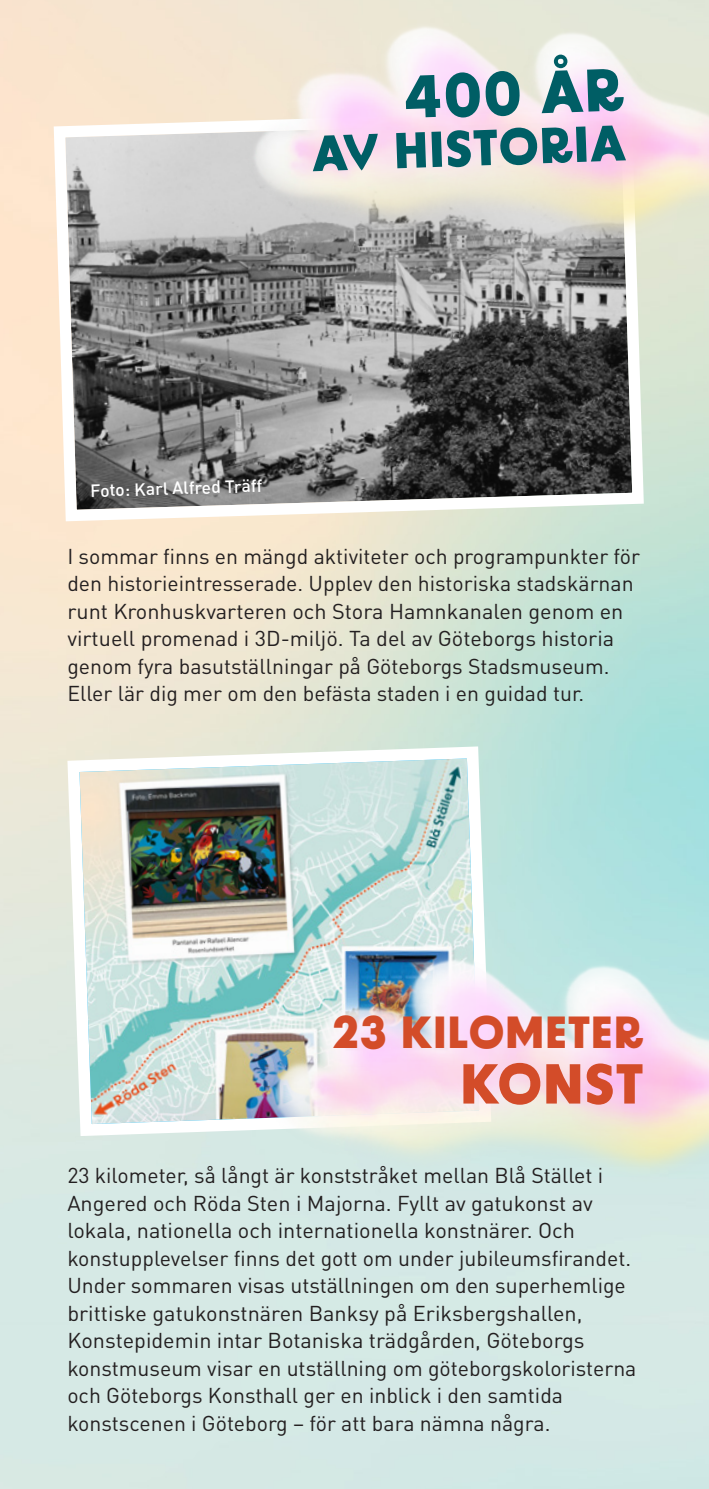
<style>
.page{position:relative;width:709px;height:1489px;background:#fff}
.page>*{position:absolute;margin:0;border:0;box-sizing:border-box;transform-origin:0 0}
.t1{font:700 60px "BD Supper";color:#005e65}
.t2{font:700 56.25px "BD Supper";color:#d34c29}
.t3{font:700 50.5px "BD Supper";color:#005e65}
.t4{font:700 45px "BD Supper";color:#d34c29}
.t5{font:21.25px/27.5px "DIN Pro";color:#231f20}
.t6{font:500 17.5px "DIN Pro";color:#fff}
</style>
<div class="page">
<svg style="left:48px;top:103px;width:601px;height:424px;background:#8e8d8b"></svg>
<img style="left:61px;top:740px;width:436px;height:401px">
<img style="left:238px;top:8px;width:471px;height:268px">
<img style="left:259px;top:940px;width:450px;height:277px">
<p class="t1" style="left:401px;top:60px;width:223px;rotate:-2deg">400 ÅR</p>
<p class="t3" style="left:310px;top:122px;width:316px;rotate:-2deg">AV HISTORIA</p>
<p class="t6" style="left:90px;top:477px;width:173px;rotate:-2deg">Foto: Karl Alfred Träff</p>
<p class="t5" style="left:67px;top:541px;width:574px">I sommar finns en mängd aktiviteter och programpunkter för den historieintresserade. Upplev den historiska stadskärnan runt Kronhuskvarteren och Stora Hamnkanalen genom en virtuell promenad i 3D-miljö. Ta del av Göteborgs historia genom fyra basutställningar på Göteborgs Stadsmuseum.<br>Eller lär dig mer om den befästa staden i en guidad tur.</p>
<p class="t4" style="left:331px;top:1003px;width:314px">23 KILOMETER</p>
<p class="t2" style="left:460px;top:1049px;width:185px">KONST</p>
<p class="t5" style="left:67px;top:1160px;width:570px">23 kilometer, så långt är konststråket mellan Blå Stället i Angered och Röda Sten i Majorna. Fyllt av gatukonst av lokala, nationella och internationella konstnärer. Och konstupplevelser finns det gott om under jubileumsfirandet.<br>Under sommaren visas utställningen om den superhemlige brittiske gatukonstnären Banksy på Eriksbergshallen, Konstepidemin intar Botaniska trädgården, Göteborgs konstmuseum visar en utställning om göteborgskoloristerna och Göteborgs Konsthall ger en inblick i den samtida konstscenen i Göteborg – för att bara nämna några.</p>
</div>
